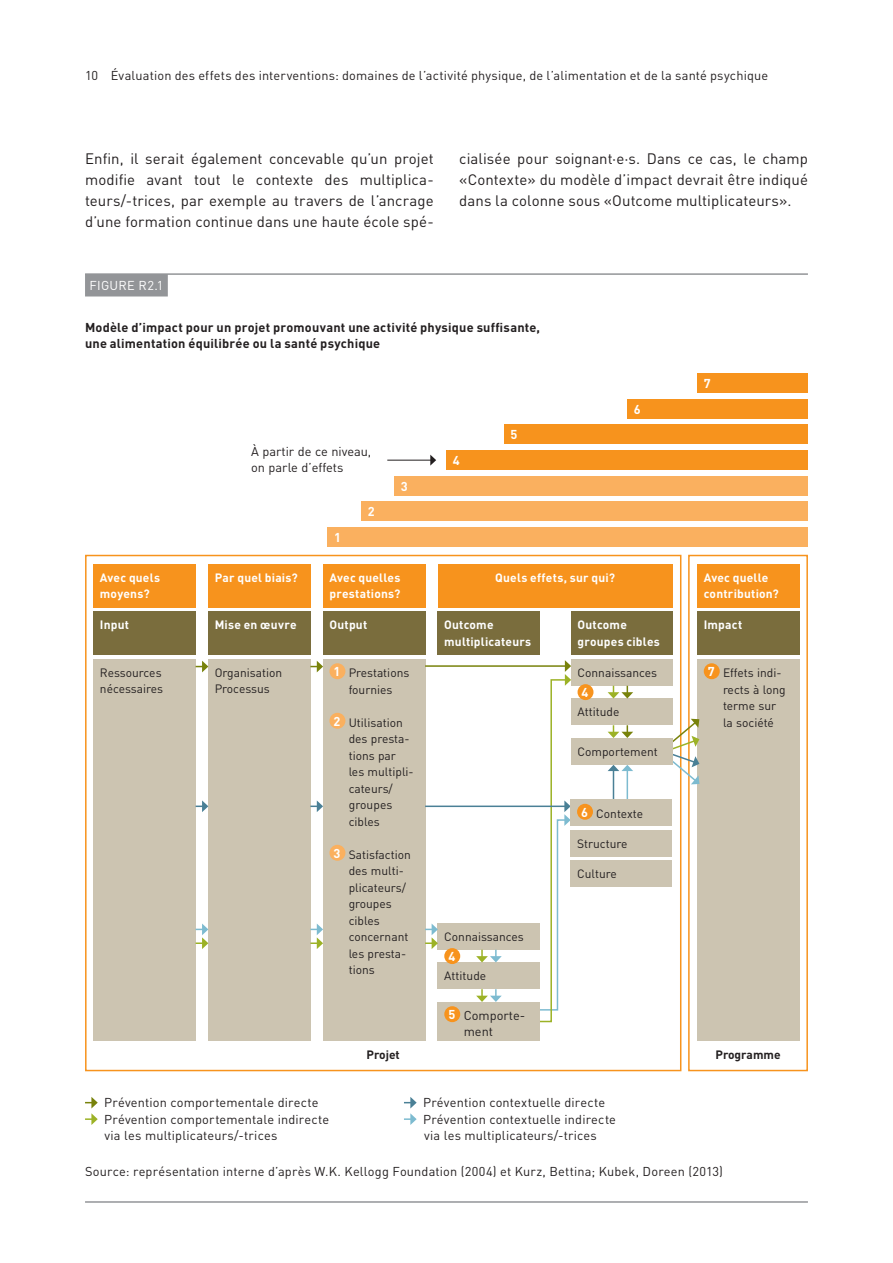
<style>
.page{position:relative;width:893px;height:1263px;background:#fff}
.page>*{position:absolute;margin:0;border:0;box-sizing:border-box;transform-origin:0 0}
.t1{font:15px/21px "DINOT";letter-spacing:.005em;color:#231f20;text-align:justify}
.t2{font:12.75px/16.5px "DINOT";letter-spacing:.01em;color:#231f20}
.t3{font:700 12.75px/16.5px "DINOT";letter-spacing:.015em;color:#231f20}
.t4{font:12.75px "DINOT";letter-spacing:.025em;color:#fff}
.t5{font:700 12.75px "DINOT";color:#fff}
.t6{font:12px/16.5px "DINOT";color:#231f20}
.t7{font:700 12px/16.5px "DINOT";letter-spacing:.02em;color:#fff}
.t8{font:700 12px "DINOT";color:#231f20}
.s1{font-weight:700;font-size:12.75px;color:#fff}
.s2{font-weight:700;color:#fff}
</style>
<div class="page">
<hr style="left:85px;top:273px;width:723px;height:2px;background:#939598">
<div style="left:85px;top:274px;width:83px;height:22px;background:#939598"></div>
<hr style="left:85px;top:1201px;width:723px;height:2px;background:#939598">
<svg style="left:85px;top:1097px;width:13px;height:28px"></svg>
<svg style="left:404px;top:1097px;width:13px;height:28px"></svg>
<div style="left:688px;top:555px;width:120px;height:516px;border:2px solid #f7931d"></div>
<div style="left:85px;top:555px;width:596px;height:516px;border:2px solid #f7931d"></div>
<div style="left:697px;top:564px;width:102px;height:43px;background:#f7931d"></div>
<div style="left:697px;top:659px;width:102px;height:381px;background:#ccc4b1"></div>
<div style="left:704px;top:663px;width:16px;height:16px;background:#f7931d;border-radius:50%"></div>
<div style="left:697px;top:611px;width:102px;height:44px;background:#7a6d3d"></div>
<div style="left:94px;top:564px;width:102px;height:43px;background:#f7931d"></div>
<div style="left:94px;top:659px;width:102px;height:381px;background:#ccc4b1"></div>
<div style="left:94px;top:611px;width:102px;height:44px;background:#7a6d3d"></div>
<div style="left:208px;top:564px;width:102px;height:43px;background:#f7931d"></div>
<div style="left:208px;top:659px;width:102px;height:381px;background:#ccc4b1"></div>
<div style="left:208px;top:611px;width:102px;height:44px;background:#7a6d3d"></div>
<div style="left:323px;top:564px;width:102px;height:43px;background:#f7931d"></div>
<div style="left:323px;top:659px;width:102px;height:381px;background:#ccc4b1"></div>
<div style="left:329px;top:663px;width:16px;height:16px;background:#fab05f;border-radius:50%"></div>
<div style="left:329px;top:713px;width:16px;height:16px;background:#fab05f;border-radius:50%"></div>
<div style="left:329px;top:845px;width:16px;height:16px;background:#fab05f;border-radius:50%"></div>
<div style="left:323px;top:611px;width:102px;height:44px;background:#7a6d3d"></div>
<div style="left:438px;top:564px;width:234px;height:43px;background:#f7931d"></div>
<div style="left:438px;top:923px;width:102px;height:27px;background:#ccc4b1"></div>
<div style="left:571px;top:830px;width:101px;height:27px;background:#ccc4b1"></div>
<div style="left:571px;top:860px;width:101px;height:27px;background:#ccc4b1"></div>
<div style="left:571px;top:659px;width:102px;height:27px;background:#ccc4b1"></div>
<div style="left:438px;top:962px;width:102px;height:27px;background:#ccc4b1"></div>
<div style="left:571px;top:698px;width:102px;height:27px;background:#ccc4b1"></div>
<div style="left:438px;top:1002px;width:102px;height:38px;background:#ccc4b1"></div>
<div style="left:444px;top:1006px;width:16px;height:16px;background:#f7931d;border-radius:50%"></div>
<div style="left:438px;top:611px;width:102px;height:44px;background:#7a6d3d"></div>
<div style="left:571px;top:611px;width:102px;height:44px;background:#7a6d3d"></div>
<svg style="left:196px;top:661px;width:12px;height:11px"></svg>
<svg style="left:196px;top:800px;width:12px;height:12px"></svg>
<svg style="left:196px;top:923px;width:12px;height:26px"></svg>
<svg style="left:310px;top:923px;width:13px;height:26px"></svg>
<svg style="left:425px;top:923px;width:13px;height:26px"></svg>
<svg style="left:608px;top:765px;width:25px;height:34px"></svg>
<svg style="left:476px;top:950px;width:26px;height:12px"></svg>
<svg style="left:608px;top:686px;width:25px;height:12px"></svg>
<svg style="left:608px;top:725px;width:25px;height:13px"></svg>
<svg style="left:476px;top:989px;width:26px;height:13px"></svg>
<hr style="left:425px;top:665px;width:141px;height:2px;background:#78820b">
<svg style="left:310px;top:800px;width:13px;height:12px"></svg>
<hr style="left:425px;top:805px;width:140px;height:2px;background:#4a8096">
<svg style="left:538px;top:660px;width:33px;height:363px"></svg>
<svg style="left:310px;top:661px;width:13px;height:11px"></svg>
<div style="left:697px;top:374px;width:111px;height:19px;background:#f7931d"></div>
<div style="left:627px;top:399px;width:181px;height:19px;background:#f7931d"></div>
<div style="left:504px;top:425px;width:304px;height:19px;background:#f7931d"></div>
<div style="left:446px;top:451px;width:362px;height:19px;background:#f7931d"></div>
<div style="left:394px;top:476px;width:414px;height:19px;background:#fab05f"></div>
<div style="left:361px;top:502px;width:447px;height:19px;background:#fab05f"></div>
<div style="left:328px;top:527px;width:480px;height:19px;background:#fab05f"></div>
<hr style="left:387px;top:460px;width:44px;height:1px;background:#231f20">
<svg style="left:430px;top:455px;width:6px;height:11px"></svg>
<svg style="left:673px;top:719px;width:26px;height:65px"></svg>
<div style="left:571px;top:738px;width:102px;height:27px;background:#ccc4b1"></div>
<div style="left:444px;top:948px;width:16px;height:16px;background:#f7931d;border-radius:50%"></div>
<div style="left:578px;top:684px;width:15px;height:16px;background:#f7931d;border-radius:50%"></div>
<div style="left:571px;top:799px;width:101px;height:27px;background:#ccc4b1"></div>
<div style="left:577px;top:804px;width:16px;height:16px;background:#f7931d;border-radius:50%"></div>
<p class="t2" style="left:85px;top:66px;width:685px">10 Évaluation des effets des interventions: domaines de l’activité physique, de l’alimentation et de la santé psychique</p>
<p class="t1" style="left:85px;top:147px;width:350px">Enfin, il serait également concevable qu’un projet modifie avant tout le contexte des multiplica&shy;teurs/-trices, par exemple au travers de l’ancrage d’une formation continue dans une haute école spé-</p>
<p class="t1" style="left:459px;top:147px;width:350px">cialisée pour soignant·e·s. Dans ce cas, le champ «Contexte» du modèle d’impact devrait être indiqué dans la colonne sous «Outcome multiplicateurs».</p>
<p class="t4" style="left:89px;top:276px;width:76px">FIGURE R2.1</p>
<p class="t3" style="left:85px;top:318px;width:457px">Modèle d’impact pour un projet promouvant une activité physique suffisante, une alimentation équilibrée ou la santé psychique</p>
<p class="t7" style="left:100px;top:569px;width:62px">Avec quels moyens?</p>
<p class="t2" style="left:251px;top:442px;width:122px">À partir de ce niveau, on parle d’effets</p>
<p class="t5" style="left:334px;top:528px;width:8px">1</p>
<p class="t5" style="left:368px;top:503px;width:8px">2</p>
<p class="t5" style="left:401px;top:477px;width:8px">3</p>
<p class="t7" style="left:215px;top:569px;width:85px">Par quel biais?</p>
<p class="t7" style="left:329px;top:569px;width:73px">Avec quelles prestations?</p>
<p class="t5" style="left:453px;top:452px;width:8px">4</p>
<p class="t5" style="left:511px;top:426px;width:8px">5</p>
<p class="t5" style="left:634px;top:400px;width:8px">6</p>
<p class="t7" style="left:495px;top:569px;width:121px">Quels effets, sur qui?</p>
<p class="t7" style="left:100px;top:616px;width:31px">Input</p>
<p class="t6" style="left:100px;top:664px;width:65px">Ressources nécessaires</p>
<p class="t7" style="left:215px;top:616px;width:83px">Mise en œuvre</p>
<p class="t6" style="left:215px;top:664px;width:69px">Organisation<br>Processus</p>
<p class="t7" style="left:329px;top:616px;width:39px">Output</p>
<p class="t6" style="left:333px;top:664px;width:77px;text-align:center"><span class="s1">1</span> Prestations fournies</p>
<p class="t6" style="left:349px;top:713px;width:66px;text-indent:-15px"><span class="s1">2</span> Utilisation des presta&shy;tions par les multipli&shy;cateurs/ groupes cibles</p>
<p class="t6" style="left:349px;top:845px;width:64px;text-indent:-15px"><span class="s1">3</span> Satisfaction des multi&shy;plicateurs/ groupes cibles concernant les presta&shy;tions</p>
<p class="t7" style="left:444px;top:616px;width:88px">Outcome multiplicateurs</p>
<p class="t7" style="left:578px;top:616px;width:84px">Outcome groupes cibles</p>
<p class="t6" style="left:578px;top:664px;width:81px">Connaissances</p>
<p class="t5" style="left:582px;top:684px;width:8px">4</p>
<p class="t6" style="left:578px;top:703px;width:43px">Attitude</p>
<p class="t6" style="left:578px;top:743px;width:82px">Comportement</p>
<p class="t6" style="left:581px;top:804px;width:63px"><span class="s1">6</span> Contexte</p>
<p class="t6" style="left:444px;top:927px;width:81px">Connaissances</p>
<p class="t5" style="left:448px;top:948px;width:8px">4</p>
<p class="t6" style="left:444px;top:967px;width:43px">Attitude</p>
<p class="t2" style="left:464px;top:1006px;width:63px;text-indent:-15px"><span class="s2">5</span> Comporte&shy;ment</p>
<p class="t6" style="left:577px;top:835px;width:52px">Structure</p>
<p class="t6" style="left:577px;top:865px;width:41px">Culture</p>
<p class="t5" style="left:704px;top:375px;width:8px">7</p>
<p class="t7" style="left:704px;top:569px;width:76px">Avec quelle contribution?</p>
<p class="t7" style="left:704px;top:616px;width:40px">Impact</p>
<p class="t6" style="left:723px;top:664px;width:64px;text-indent:-15px"><span class="s1">7</span> Effets indi&shy;rects à long terme sur la société</p>
<p class="t8" style="left:367px;top:1047px;width:35px">Projet</p>
<p class="t8" style="left:715px;top:1047px;width:67px">Programme</p>
<p class="t2" style="left:104px;top:1094px;width:216px">Prévention comportementale directe</p>
<p class="t2" style="left:423px;top:1094px;width:184px">Prévention contextuelle directe</p>
<p class="t2" style="left:104px;top:1110px;width:227px">Prévention comportementale indirecte</p>
<p class="t2" style="left:423px;top:1110px;width:195px">Prévention contextuelle indirecte</p>
<p class="t2" style="left:105px;top:1127px;width:174px">via les multiplicateurs/-trices</p>
<p class="t2" style="left:424px;top:1127px;width:174px">via les multiplicateurs/-trices</p>
<p class="t2" style="left:85px;top:1162px;width:639px">Source: représentation interne d’après W.K. Kellogg Foundation (2004) et Kurz, Bettina; Kubek, Doreen (2013)</p>
</div>
